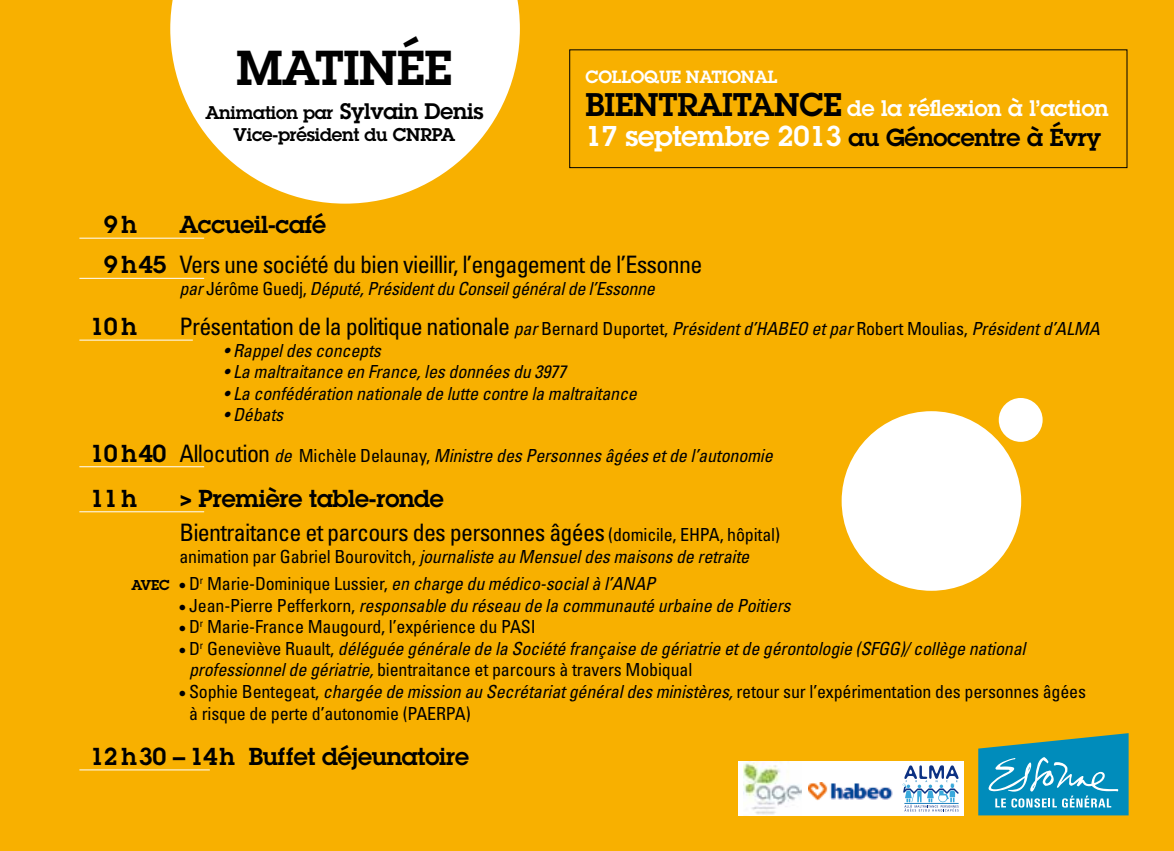
<style>
.page{position:relative;width:1174px;height:851px;background:#fff}
.page>*{position:absolute;margin:0;border:0;box-sizing:border-box;transform-origin:0 0}
.t1{font:600 48px "Lubalin Graph";letter-spacing:-.01em;color:#000}
.t2{font:condensed 24px "Univers";letter-spacing:-.03em;color:#000}
.t3{font:600 24px "Lubalin Graph";letter-spacing:-.01em;color:#000}
.t4{font:600 22px "Lubalin Graph";color:#fff}
.t5{font:italic condensed 18px/21.6px "Univers";letter-spacing:-.01em;color:#000}
.t6{font:condensed 18px/21.6px "Univers";letter-spacing:-.01em;color:#000}
.t7{font:600 18px/21.6px "Lubalin Graph";letter-spacing:-.01em;color:#000;text-align:center}
.t8{font:600 17.4px "Lubalin Graph";letter-spacing:-.01em;color:#fff}
.t9{font:600 14px "Lubalin Graph";color:#000}
.s1{font-size:22px}
.s2{font-size:32px;color:#000}
.s3{font-size:28px;color:#fff}
.s4{font-family:"Lubalin Graph";font-weight:600;font-stretch:normal}
.s5{font-style:normal}
.s6{font-style:normal;font-size:24px}
.s7{font-family:"Lubalin Graph";font-weight:600;font-style:normal;font-stretch:normal;font-size:24px}
.s8{font-family:"Roboto";font-weight:700}
.s9{font-size:18px}
.s10{font-style:italic}
</style>
<div class="page">
<div style="left:0;top:0;width:1174px;height:850px;background:#f8b000"></div>
<svg style="left:170px;top:0;width:350px;height:203px;fill:#fff"></svg>
<div style="left:569px;top:50px;width:558px;height:118px;border:1px solid #000"></div>
<div style="left:841px;top:411px;width:180px;height:179px;background:#fff;border-radius:50%"></div>
<div style="left:998px;top:398px;width:44px;height:44px;background:#fff;border-radius:50%"></div>
<hr style="left:79px;top:238px;width:125px;height:1px;background:#fff">
<hr style="left:79px;top:278px;width:125px;height:1px;background:#fff">
<hr style="left:79px;top:339px;width:114px;height:1px;background:#fff">
<hr style="left:79px;top:466px;width:125px;height:1px;background:#fff">
<hr style="left:79px;top:511px;width:125px;height:1px;background:#fff">
<hr style="left:79px;top:769px;width:131px;height:1px;background:#fff">
<svg style="left:978px;top:733px;width:150px;height:82px;background:#359caf"></svg>
<div style="left:738px;top:761px;width:225px;height:54px;background:#fff"></div>
<img style="left:743px;top:761px;width:58px;height:54px">
<img style="left:809px;top:782px;width:84px;height:18px">
<svg style="left:902px;top:765px;width:56px;height:46px"></svg>
<h1 class="t1" style="left:236px;top:36px;width:217px">MATINÉE</h1>
<p class="t7" style="left:205px;top:102px;width:280px">Animation par <span class="s1">Sylvain Denis<br></span>Vice-président du CNRPA</p>
<p class="t8" style="left:585px;top:66px;width:193px">COLLOQUE NATIONAL</p>
<p class="t4" style="left:585px;top:94px;width:524px"><span class="s2">BIENTRAITANCE</span> de la réflexion à l’action</p>
<h2 class="t3" style="left:585px;top:122px;width:517px"><span class="s3">17 septembre 2013</span> au Génocentre à Évry</h2>
<h2 class="t3" style="left:104px;top:208px;width:35px">9h</h2>
<h2 class="t3" style="left:179px;top:208px;width:148px">Accueil-café</h2>
<h2 class="t2" style="left:104px;top:249px;width:600px"><span class="s4">9 h 45</span> Vers une société du bien vieillir, l’engagement de l’Essonne</h2>
<p class="t5" style="left:179px;top:277px;width:477px">par <span class="s5">Jérôme Guedj,</span> Député, Président du Conseil général de l’Essonne</p>
<h2 class="t3" style="left:90px;top:310px;width:48px">10h</h2>
<p class="t5" style="left:179px;top:317px;width:921px"><span class="s6">Présentation de la politique nationale</span> par <span class="s5">Bernard Duportet,</span> Président d’HABEO et par <span class="s5">Robert Moulias,</span> Président d’ALMA</p>
<p class="t5" style="left:223px;top:339px;width:159px">• Rappel des concepts</p>
<p class="t5" style="left:223px;top:360px;width:344px">• La maltraitance en France, les données du 3977</p>
<p class="t5" style="left:223px;top:382px;width:415px">• La confédération nationale de lutte contre la maltraitance</p>
<p class="t5" style="left:223px;top:404px;width:61px">• Débats</p>
<p class="t5" style="left:90px;top:444px;width:684px"><span class="s7">10 h 40</span> <span class="s6">Allocution</span> de <span class="s5">Michèle Delaunay,</span> Ministre des Personnes âgées et de l’autonomie</p>
<h2 class="t3" style="left:90px;top:482px;width:48px">11h</h2>
<h2 class="t3" style="left:179px;top:482px;width:266px"><span class="s8">&gt;</span> Première table-ronde</h2>
<h2 class="t2" style="left:179px;top:517px;width:602px">Bientraitance et parcours des personnes âgées <span class="s9">(domicile, EHPA, hôpital)</span></h2>
<p class="t5" style="left:179px;top:545px;width:571px"><span class="s5">animation par Gabriel Bourovitch,</span> journaliste au Mensuel des maisons de retraite</p>
<p class="t5" style="left:179px;top:572px;width:477px"><span class="s5">• D</span><sup>r</sup> <span class="s5">Marie-Dominique Lussier,</span> en charge du médico-social à l’ANAP</p>
<p class="t5" style="left:179px;top:594px;width:612px"><span class="s5">• Jean-Pierre Pefferkorn,</span> responsable du réseau de la communauté urbaine de Poitiers</p>
<p class="t6" style="left:179px;top:615px;width:358px">• D<sup>r</sup> Marie-France Maugourd, l’expérience du PASI</p>
<p class="t5" style="left:189px;top:637px;width:838px;text-indent:-10px"><span class="s5">• D</span><sup>r</sup> <span class="s5">Geneviève Ruault,</span> déléguée générale de la Société française de gériatrie et de gérontologie (SFGG)/ collège national professionnel de gériatrie, <span class="s5">bientraitance et parcours à travers Mobiqual</span></p>
<p class="t6" style="left:189px;top:680px;width:898px;text-indent:-10px">• Sophie Bentegeat, <span class="s10">chargée de mission au Secrétariat général des ministères,</span> retour sur l’expérimentation des personnes âgées à risque de perte d’autonomie (PAERPA)</p>
<h2 class="t3" style="left:90px;top:740px;width:380px">12 h 30 – 14 h Buffet déjeunatoire</h2>
<p class="t9" style="left:132px;top:575px;width:40px">AVEC</p>
</div>
